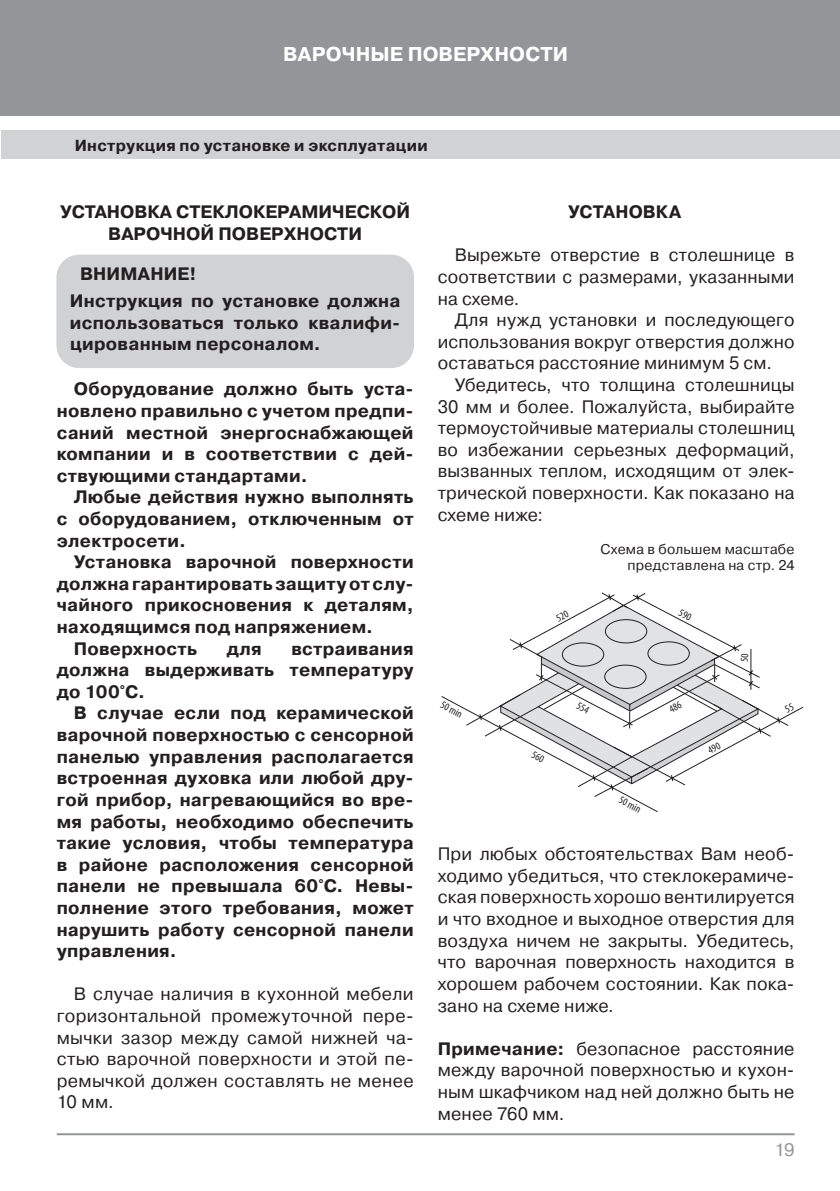
<style>
.page{position:relative;width:840px;height:1191px;background:#fff}
.page>*{position:absolute;margin:0;border:0;box-sizing:border-box;transform-origin:0 0}
.t1{font:700 20px "Pragmatica C";letter-spacing:.005em;color:#fff}
.t2{font:18px/21.6px "Pragmatica C";letter-spacing:.01em;color:#231f20;text-align:justify}
.t3{font:700 18px/21.6px "Pragmatica C";letter-spacing:.015em;color:#231f20;text-align:justify}
.t4{font:18px "Pragmatica C";color:#939598}
.t5{font:700 16px "Pragmatica C";letter-spacing:.02em;color:#231f20}
.t6{font:14px/16.8px "Pragmatica C";letter-spacing:.02em;color:#231f20;text-align:right}
.t7{font:condensed 10.8px "Myriad Pro";color:#231f20}
.s1{font-weight:700}
</style>
<div class="page">
<div style="left:0;top:0;width:839px;height:116px;background:#939598"></div>
<div style="left:1px;top:130px;width:838px;height:29px;background:#d1d2d4"></div>
<hr style="left:57px;top:1133px;width:737px;height:2px;background:#939598">
<div style="left:56px;top:255px;width:358px;height:113px;background:#d1d2d4;border-radius:23px"></div>
<svg style="left:441px;top:592px;width:362px;height:220px"></svg>
<svg style="left:784px;top:703px;width:9px;height:10px"></svg>
<svg style="left:499px;top:604px;width:260px;height:180px"></svg>
<p class="t1" style="left:283px;top:43px;width:286px">ВАРОЧНЫЕ ПОВЕРХНОСТИ</p>
<p class="t5" style="left:75px;top:136px;width:354px">Инструкция по установке и эксплуатации</p>
<p class="t3" style="left:60px;top:201px;width:351px;text-align:center">УСТАНОВКА СТЕКЛОКЕРАМИЧЕСКОЙ<br>ВАРОЧНОЙ ПОВЕРХНОСТИ</p>
<p class="t3" style="left:70px;top:260px;width:332px;line-height:27.2px;text-indent:10px">ВНИМАНИЕ!<br>Инструкция по установке должна</p>
<p class="t3" style="left:70px;top:312px;width:332px">использоваться только квалифи&shy;цированным персоналом.</p>
<p class="t3" style="left:57px;top:378px;width:358px;text-indent:17px">Оборудование должно быть уста&shy;новлено правильно с учетом предпи&shy;саний местной энергоснабжающей компании и в соответствии с дей&shy;ствующими стандартами.</p>
<p class="t3" style="left:57px;top:486px;width:358px;text-indent:17px">Любые действия нужно выполнять с оборудованием, отключенным от электросети.</p>
<p class="t3" style="left:74px;top:551px;width:341px">Установка варочной поверхности</p>
<p class="t3" style="left:57px;top:573px;width:358px">должна гарантировать защиту от слу-</p>
<p class="t3" style="left:57px;top:594px;width:358px">чайного прикосновения к деталям,</p>
<p class="t3" style="left:57px;top:616px;width:318px">находящимся под напряжением.</p>
<p class="t3" style="left:74px;top:638px;width:125px">Поверхность</p>
<p class="t3" style="left:226px;top:638px;width:37px">для</p>
<p class="t3" style="left:57px;top:638px;width:358px;text-indent:234px">встраивания должна выдерживать температуру до 100°С.</p>
<p class="t3" style="left:57px;top:702px;width:358px;text-indent:17px">В случае если под керамической варочной поверхностью с сенсорной панелью управления располагается встроенная духовка или любой дру&shy;гой прибор, нагревающийся во вре&shy;мя работы, необходимо обеспечить такие условия, чтобы температура в районе расположения сенсорной панели не превышала 60°С. Невы&shy;полнение этого требования, может нарушить работу сенсорной панели управления.</p>
<p class="t2" style="left:57px;top:983px;width:358px;text-indent:17px">В случае наличия в кухонной мебели горизонтальной промежуточной пере&shy;мычки зазор между самой нижней ча&shy;стью варочной поверхности и этой пе&shy;ремычкой должен составлять не менее 10 мм.</p>
<p class="t3" style="left:567px;top:201px;width:114px">УСТАНОВКА</p>
<p class="t2" style="left:437px;top:244px;width:358px;text-indent:17px">Вырежьте отверстие в столешнице в соответствии с размерами, указанными на схеме.</p>
<p class="t2" style="left:437px;top:309px;width:358px;text-indent:17px">Для нужд установки и последующего использования вокруг отверстия должно оставаться расстояние минимум 5 см.</p>
<p class="t2" style="left:437px;top:374px;width:358px;text-indent:17px">Убедитесь, что толщина столешницы 30 мм и более. Пожалуйста, выбирайте термоустойчивые материалы столешниц во избежании серьезных деформаций, вызванных теплом, исходящим от элек&shy;трической поверхности. Как показано на схеме ниже:</p>
<p class="t7" style="left:444px;top:698px;width:25px;rotate:28deg">50 min</p>
<p class="t6" style="left:600px;top:540px;width:195px">Схема в большем масштабе представлена на стр. 24</p>
<p class="t7" style="left:622px;top:793px;width:25px;rotate:28deg">50 min</p>
<p class="t2" style="left:437px;top:843px;width:358px">При любых обстоятельствах Вам необ&shy;ходимо убедиться, что стеклокерамиче&shy;ская поверхность хорошо вентилируется и что входное и выходное отверстия для воздуха ничем не закрыты. Убедитесь, что варочная поверхность находится в хорошем рабочем состоянии. Как пока&shy;зано на схеме ниже.</p>
<p class="t2" style="left:437px;top:1037px;width:358px"><span class="s1">Примечание:</span> безопасное расстояние между варочной поверхностью и кухон&shy;ным шкафчиком над ней должно быть не менее 760 мм.</p>
<p class="t4" style="left:774px;top:1139px;width:22px">19</p>
</div>
